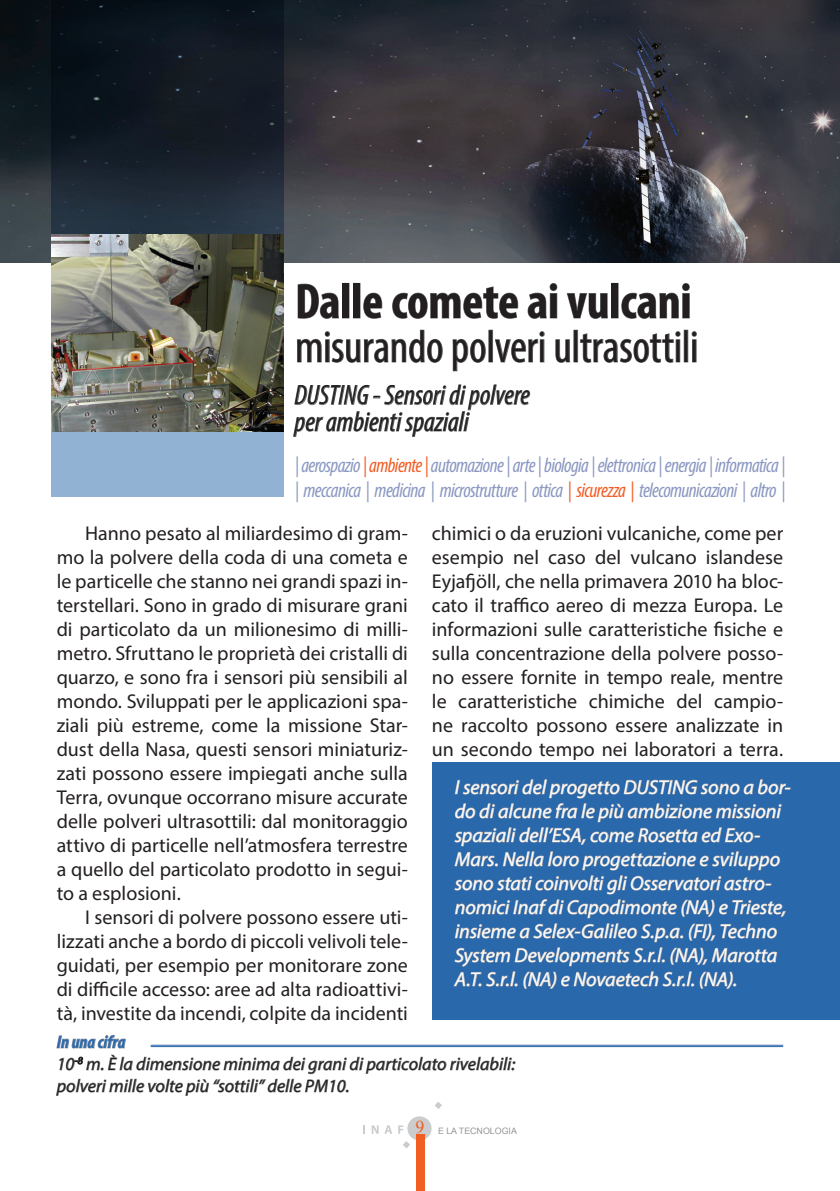
<style>
.page{position:relative;width:840px;height:1191px;background:#fff}
.page>*{position:absolute;margin:0;border:0;box-sizing:border-box;transform-origin:0 0}
.t1{font:700 condensed 50px "Myriad Pro";letter-spacing:-.005em;color:#231f20}
.t2{font:condensed 46px "Myriad Pro";letter-spacing:-.005em;color:#231f20}
.t3{font:italic condensed 28px/26.6px "Myriad Pro";color:#231f20}
.t4{font:italic condensed 20.8px/25px "Myriad Pro";letter-spacing:-.03em;color:#8a97c1}
.t5{font:20px/24px "Myriad Pro";color:#231f20;text-align:justify}
.t6{font:italic 20px/24px "Myriad Pro";color:#fff}
.t7{font:italic 18px/22px "Myriad Pro";color:#231f20}
.t8{font:8.8px "Arial";color:#939598}
.s1{color:#f25d24}
.s2{font-weight:700;font-stretch:condensed;color:#2a68ac}
.s3{font-family:"Times New Roman";font-size:18px;color:#f25d24}
</style>
<div class="page">
<svg style="left:363px;top:1125px;width:2px;height:8px"></svg>
<svg style="left:371px;top:1125px;width:7px;height:8px"></svg>
<svg style="left:385px;top:1125px;width:7px;height:8px"></svg>
<svg style="left:398px;top:1125px;width:5px;height:8px"></svg>
<div style="left:407px;top:1116px;width:24px;height:24px;background:#cbccce;border-radius:50%"></div>
<svg style="left:403px;top:1141px;width:7px;height:7px"></svg>
<div style="left:415px;top:1134px;width:9px;height:57px;background:#f25d24"></div>
<img style="left:0;top:0;width:839px;height:263px">
<svg style="left:51px;top:0;width:232px;height:497px;background:#303e4d"></svg>
<svg style="left:293px;top:384px;width:237px;height:53px"></svg>
<svg style="left:56px;top:1034px;width:459px;height:75px"></svg>
<div style="left:432px;top:762px;width:407px;height:257px;background:#2a68ac"></div>
<svg style="left:453px;top:779px;width:336px;height:210px"></svg>
<svg style="left:297px;top:283px;width:42px;height:36px"></svg>
<div style="left:342px;top:283px;width:7px;height:35px;border:1px solid #75777a"></div>
<div style="left:353px;top:283px;width:7px;height:35px;border:1px solid #75777a"></div>
<svg style="left:363px;top:292px;width:19px;height:27px"></svg>
<svg style="left:392px;top:286px;width:126px;height:33px"></svg>
<svg style="left:527px;top:283px;width:30px;height:36px"></svg>
<svg style="left:566px;top:293px;width:42px;height:26px"></svg>
<div style="left:611px;top:283px;width:7px;height:35px;border:1px solid #75777a"></div>
<svg style="left:621px;top:283px;width:69px;height:36px"></svg>
<svg style="left:297px;top:329px;width:146px;height:34px"></svg>
<svg style="left:452px;top:338px;width:34px;height:34px"></svg>
<svg style="left:495px;top:332px;width:49px;height:31px"></svg>
<svg style="left:555px;top:339px;width:15px;height:24px"></svg>
<div style="left:573px;top:330px;width:4px;height:32px;border:1px solid #75777a"></div>
<svg style="left:580px;top:332px;width:99px;height:31px"></svg>
<div style="left:684px;top:330px;width:3px;height:32px;border:1px solid #75777a"></div>
<div style="left:692px;top:340px;width:3px;height:22px;border:1px solid #75777a"></div>
<svg style="left:691px;top:332px;width:5px;height:4px"></svg>
<img style="left:51px;top:234px;width:232px;height:197px">
<hr style="left:150px;top:1045px;width:632px;height:1px;background:#2a68ac">
<hr style="left:150px;top:1046px;width:632px;height:1px;background:#2a68ac">
<h1 class="t1" style="left:295px;top:270px;width:397px">Dalle comete ai vulcani</h1>
<h2 class="t2" style="left:295px;top:319px;width:404px">misurando polveri ultrasottili</h2>
<h3 class="t3" style="left:294px;top:381px;width:236px">DUSTING - Sensori di polvere per ambienti spaziali</h3>
<p class="t4" style="left:295px;top:452px;width:491px">| aerospazio <span class="s1">| ambiente |</span> automazione | arte | biologia | elettronica | energia | informatica | | meccanica | medicina | microstrutture | ottica <span class="s1">| sicurezza |</span> telecomunicazioni | altro |</p>
<p class="t5" style="left:57px;top:520px;width:352px;text-indent:28px">Hanno pesato al miliardesimo di gram&shy;mo la polvere della coda di una cometa e le particelle che stanno nei grandi spazi in&shy;terstellari. Sono in grado di misurare grani di particolato da un milionesimo di milli&shy;metro. Sfruttano le proprietà dei cristalli di quarzo, e sono fra i sensori più sensibili al mondo. Sviluppati per le applicazioni spa&shy;ziali più estreme, come la missione Star&shy;dust della Nasa, questi sensori miniaturiz&shy;zati possono essere impiegati anche sulla Terra, ovunque occorrano misure accurate delle polveri ultrasottili: dal monitoraggio attivo di particelle nell’atmosfera terrestre a quello del particolato prodotto in segui&shy;to a esplosioni.</p>
<p class="t5" style="left:57px;top:904px;width:352px;text-indent:28px">I sensori di polvere possono essere uti&shy;lizzati anche a bordo di piccoli velivoli tele&shy;guidati, per esempio per monitorare zone di difficile accesso: aree ad alta radioattivi&shy;tà, investite da incendi, colpite da incidenti</p>
<p class="t5" style="left:431px;top:520px;width:352px">chimici o da eruzioni vulcaniche, come per esempio nel caso del vulcano islandese Eyjafjöll, che nella primavera 2010 ha bloc&shy;cato il traffico aereo di mezza Europa. Le informazioni sulle caratteristiche fisiche e sulla concentrazione della polvere posso&shy;no essere fornite in tempo reale, mentre le caratteristiche chimiche del campio&shy;ne raccolto possono essere analizzate in un secondo tempo nei laboratori a terra.</p>
<p class="t6" style="left:454px;top:775px;width:337px">I sensori del progetto DUSTING sono a bor&shy;do di alcune fra le più ambizione missioni spaziali dell’ESA, come Rosetta ed Exo-Mars. Nella loro progettazione e sviluppo sono stati coinvolti gli Osservatori astro&shy;nomici Inaf di Capodimonte (NA) e Trieste, insieme a Selex-Galileo S.p.a. (FI), Techno System Developments S.r.l. (NA), Marotta A.T. S.r.l. (NA) e Novaetech S.r.l. (NA).</p>
<p class="t7" style="left:57px;top:1030px;width:459px"><span class="s2">In una cifra<br></span>10<sup>-8</sup> m. È la dimensione minima dei grani di particolato rivelabili: polveri mille volte più “sottili” delle PM10.</p>
<p class="t8" style="left:415px;top:1125px;width:103px"><span class="s3">9</span> E LA TECNOLOGIA</p>
</div>
